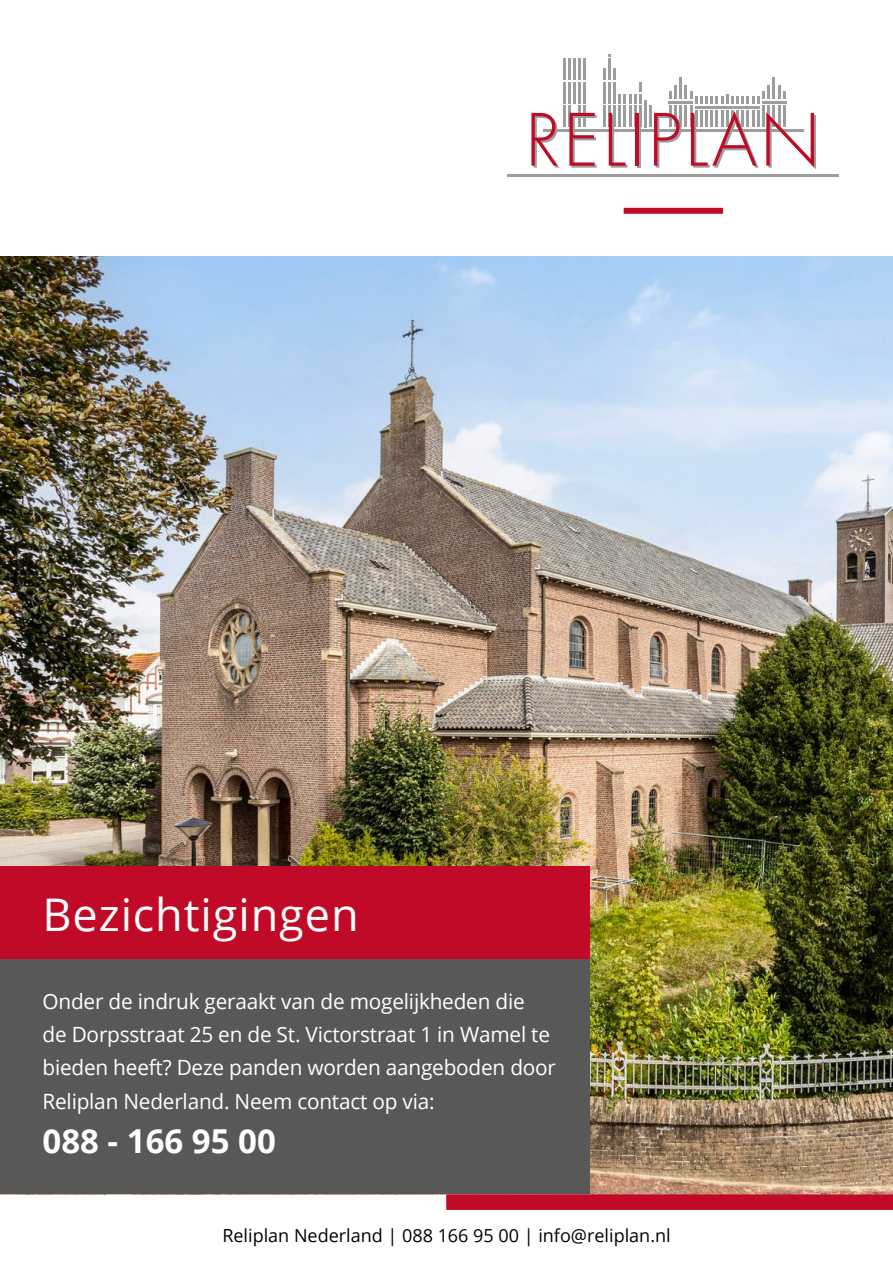
<style>
.page{position:relative;width:893px;height:1263px;background:#fff}
.page>*{position:absolute;margin:0;border:0;box-sizing:border-box;transform-origin:0 0}
.t1{font:45px "Open Sans";letter-spacing:.02em;color:#fff}
.t2{font:700 33px "Open Sans";color:#fff}
.t3{font:21px/33.3px "Open Sans";letter-spacing:-.01em;color:#fff}
.t4{font:18px "Open Sans";color:#000}
</style>
<div class="page">
<div style="left:446px;top:1195px;width:447px;height:15px;background:#c31632"></div>
<img style="left:0;top:257px;width:893px;height:937px">
<div style="left:0;top:866px;width:589px;height:93px;background:#c10a27"></div>
<div style="left:0;top:959px;width:589px;height:235px;background:#585856"></div>
<div style="left:624px;top:208px;width:99px;height:6px;background:#c10a27"></div>
<hr style="left:543px;top:129px;width:260px;height:3px;background:#9d9d9c">
<hr style="left:508px;top:174px;width:331px;height:3px;background:#9d9d9c">
<hr style="left:563px;top:59px;width:3px;height:21px;background:#9d9d9c">
<hr style="left:568px;top:59px;width:3px;height:21px;background:#9d9d9c">
<hr style="left:573px;top:59px;width:3px;height:21px;background:#9d9d9c">
<hr style="left:578px;top:59px;width:3px;height:21px;background:#9d9d9c">
<hr style="left:584px;top:59px;width:2px;height:21px;background:#9d9d9c">
<hr style="left:563px;top:82px;width:3px;height:22px;background:#9d9d9c">
<hr style="left:568px;top:82px;width:3px;height:22px;background:#9d9d9c">
<hr style="left:573px;top:82px;width:3px;height:22px;background:#9d9d9c">
<hr style="left:578px;top:82px;width:3px;height:22px;background:#9d9d9c">
<hr style="left:584px;top:82px;width:2px;height:22px;background:#9d9d9c">
<hr style="left:563px;top:106px;width:3px;height:21px;background:#9d9d9c">
<svg style="left:603px;top:68px;width:3px;height:12px"></svg>
<hr style="left:603px;top:82px;width:3px;height:22px;background:#9d9d9c">
<hr style="left:603px;top:106px;width:3px;height:21px;background:#9d9d9c">
<hr style="left:608px;top:59px;width:3px;height:21px;background:#9d9d9c">
<hr style="left:608px;top:82px;width:3px;height:22px;background:#9d9d9c">
<hr style="left:608px;top:106px;width:3px;height:21px;background:#9d9d9c">
<hr style="left:613px;top:106px;width:3px;height:21px;background:#9d9d9c">
<hr style="left:618px;top:106px;width:3px;height:21px;background:#9d9d9c">
<hr style="left:624px;top:106px;width:2px;height:21px;background:#9d9d9c">
<hr style="left:629px;top:106px;width:2px;height:21px;background:#9d9d9c">
<svg style="left:613px;top:68px;width:29px;height:36px"></svg>
<hr style="left:634px;top:106px;width:3px;height:21px;background:#9d9d9c">
<hr style="left:639px;top:106px;width:3px;height:21px;background:#9d9d9c">
<hr style="left:644px;top:100px;width:3px;height:27px;background:#9d9d9c">
<hr style="left:649px;top:106px;width:3px;height:21px;background:#9d9d9c">
<hr style="left:568px;top:106px;width:3px;height:21px;background:#9d9d9c">
<hr style="left:578px;top:106px;width:3px;height:21px;background:#9d9d9c">
<hr style="left:584px;top:106px;width:2px;height:21px;background:#9d9d9c">
<hr style="left:669px;top:106px;width:3px;height:21px;background:#9d9d9c">
<svg style="left:669px;top:92px;width:3px;height:7px"></svg>
<hr style="left:674px;top:85px;width:3px;height:14px;background:#9d9d9c">
<hr style="left:679px;top:77px;width:3px;height:22px;background:#9d9d9c">
<hr style="left:674px;top:106px;width:3px;height:21px;background:#9d9d9c">
<hr style="left:679px;top:106px;width:3px;height:21px;background:#9d9d9c">
<hr style="left:685px;top:106px;width:2px;height:21px;background:#9d9d9c">
<hr style="left:690px;top:106px;width:2px;height:21px;background:#9d9d9c">
<hr style="left:668px;top:101px;width:24px;height:3px;background:#9d9d9c">
<hr style="left:767px;top:85px;width:3px;height:14px;background:#9d9d9c">
<hr style="left:772px;top:77px;width:3px;height:22px;background:#9d9d9c">
<svg style="left:778px;top:85px;width:7px;height:14px"></svg>
<hr style="left:767px;top:106px;width:3px;height:21px;background:#9d9d9c">
<hr style="left:772px;top:106px;width:3px;height:21px;background:#9d9d9c">
<hr style="left:778px;top:106px;width:2px;height:21px;background:#9d9d9c">
<hr style="left:783px;top:106px;width:2px;height:21px;background:#9d9d9c">
<hr style="left:762px;top:106px;width:3px;height:21px;background:#9d9d9c">
<hr style="left:762px;top:101px;width:25px;height:3px;background:#9d9d9c">
<hr style="left:757px;top:110px;width:3px;height:17px;background:#9d9d9c">
<svg style="left:685px;top:85px;width:80px;height:19px"></svg>
<hr style="left:695px;top:106px;width:65px;height:2px;background:#9d9d9c">
<hr style="left:637px;top:115px;width:4px;height:53px;background:#9d9d9c">
<svg style="left:531px;top:113px;width:29px;height:55px"></svg>
<svg style="left:569px;top:113px;width:28px;height:55px"></svg>
<svg style="left:609px;top:113px;width:19px;height:55px"></svg>
<hr style="left:635px;top:113px;width:4px;height:53px;background:#c10a27">
<svg style="left:654px;top:113px;width:27px;height:55px"></svg>
<svg style="left:691px;top:110px;width:67px;height:58px"></svg>
<svg style="left:766px;top:112px;width:50px;height:57px"></svg>
<div style="left:446px;top:1194px;width:447px;height:15px;background:#c10a27"></div>
<p class="t1" style="left:43px;top:884px;width:318px">Bezichtigingen</p>
<p class="t3" style="left:43px;top:984px;width:515px">Onder de indruk geraakt van de mogelijkheden die<br>de Dorpsstraat 25 en de St. Victorstraat 1 in Wamel te bieden heeft? Deze panden worden aangeboden door Reliplan Nederland. Neem contact op via:</p>
<p class="t2" style="left:43px;top:1118px;width:235px">088 - 166 95 00</p>
<p class="t4" style="left:222px;top:1223px;width:450px">Reliplan Nederland | 088 166 95 00 | info@reliplan.nl</p>
</div>
